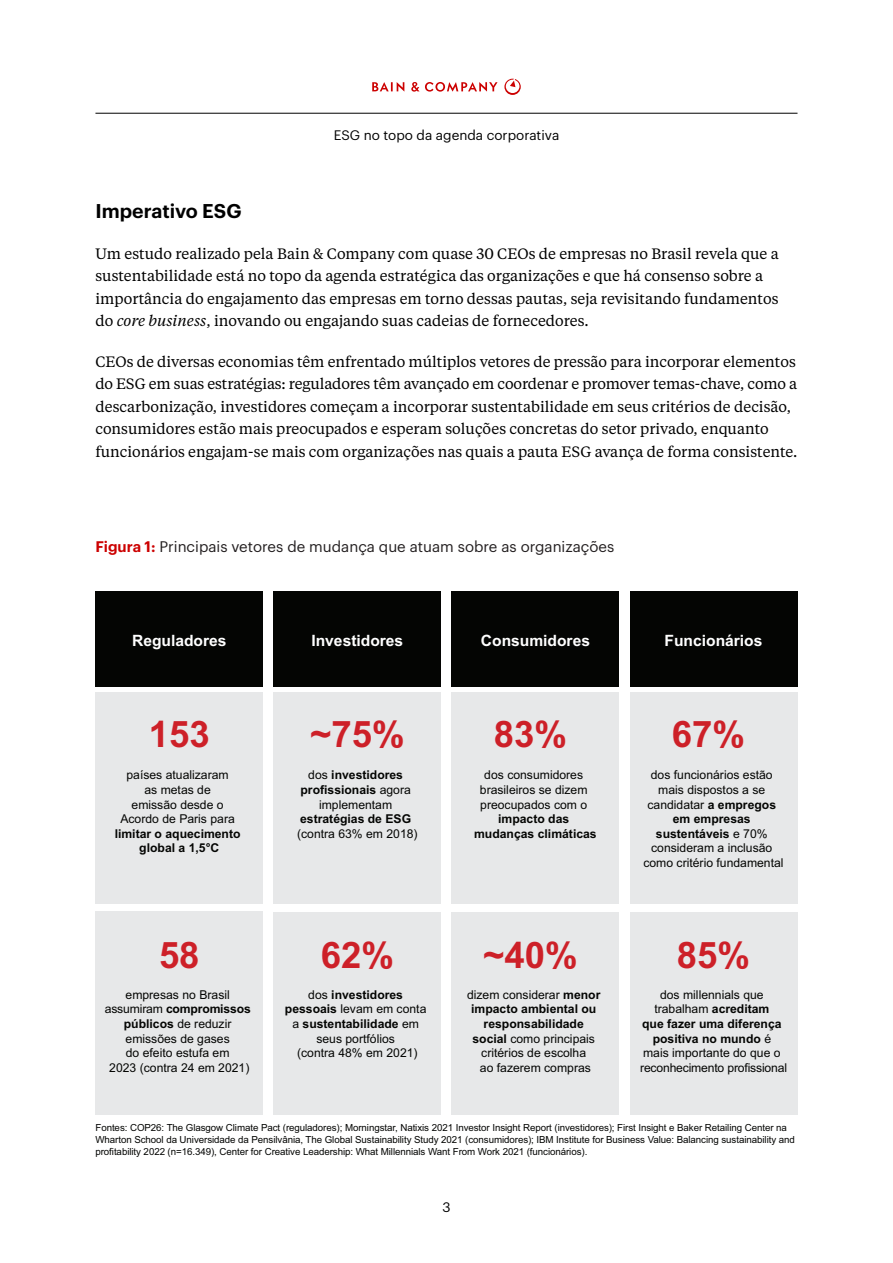
<style>
.page{position:relative;width:893px;height:1263px;background:#fff}
.page>*{position:absolute;margin:0;border:0;box-sizing:border-box;transform-origin:0 0}
.t1{font:700 36.6px "Arial";color:#cd2028}
.Subhead_1{font:600 19.5px "Graphik";color:#000}
.t2{font:700 15.6px "Arial";color:#fff}
.Body_Text{font:15px/22.5px "Tiempos Text";color:#000}
.Chart_tagline{font:15px "Graphik";color:#231f20}
.t3{font:13.5px "Graphik";color:#000}
.t4{font:12.15px/14.5px "Arial";color:#040503;text-align:center}
.t5{font:700 12.15px/14.5px "Arial";color:#040503;text-align:center}
.t6{font:9.75px/11.7px "Arial";letter-spacing:-.01em;color:#040503}
.s1{font-style:italic}
.s2{font-weight:600;color:#c00}
.s3{font-weight:700}
.s4{font-weight:400}
</style>
<div class="page">
<hr style="left:95px;top:113px;width:702px;height:1px;background:#000">
<svg style="left:372px;top:82px;width:32px;height:10px"></svg>
<svg style="left:411px;top:82px;width:8px;height:10px"></svg>
<svg style="left:425px;top:82px;width:73px;height:10px"></svg>
<svg style="left:504px;top:79px;width:17px;height:16px"></svg>
<div style="left:96px;top:591px;width:167px;height:96px;background:#040503"></div>
<div style="left:274px;top:591px;width:167px;height:96px;background:#040503"></div>
<div style="left:452px;top:591px;width:167px;height:96px;background:#040503"></div>
<div style="left:630px;top:591px;width:167px;height:96px;background:#040503"></div>
<div style="left:96px;top:693px;width:167px;height:211px;background:#e7e8e9"></div>
<div style="left:274px;top:692px;width:167px;height:212px;background:#e7e8e9"></div>
<div style="left:452px;top:693px;width:167px;height:211px;background:#e7e8e9"></div>
<div style="left:630px;top:693px;width:167px;height:211px;background:#e7e8e9"></div>
<div style="left:96px;top:912px;width:167px;height:203px;background:#e7e8e9"></div>
<div style="left:274px;top:912px;width:167px;height:203px;background:#e7e8e9"></div>
<div style="left:452px;top:912px;width:167px;height:203px;background:#e7e8e9"></div>
<div style="left:630px;top:912px;width:167px;height:203px;background:#e7e8e9"></div>
<p class="t3" style="left:334px;top:125px;width:227px">ESG no topo da agenda corporativa</p>
<p class="Subhead_1" style="left:95px;top:196px;width:148px">Imperativo ESG</p>
<p class="Body_Text" style="left:95px;top:242px;width:685px">Um estudo realizado pela Bain &amp; Company com quase 30 CEOs de empresas no Brasil revela que a sustentabilidade está no topo da agenda estratégica das organizações e que há consenso sobre a importância do engajamento das empresas em torno dessas pautas, seja revisitando fundamentos do <span class="s1">core business</span>, inovando ou engajando suas cadeias de fornecedores.</p>
<p class="Body_Text" style="left:95px;top:350px;width:703px">CEOs de diversas economias têm enfrentado múltiplos vetores de pressão para incorporar elementos do ESG em suas estratégias: reguladores têm avançado em coordenar e promover temas-chave, como a descarbonização, investidores começam a incorporar sustentabilidade em seus critérios de decisão, consumidores estão mais preocupados e esperam soluções concretas do setor privado, enquanto funcionários engajam-se mais com organizações nas quais a pauta ESG avança de forma consistente.</p>
<p class="Chart_tagline" style="left:95px;top:535px;width:520px"><span class="s2">Figura 1:</span> Principais vetores de mudança que atuam sobre as organizações</p>
<p class="t2" style="left:132px;top:629px;width:96px">Reguladores</p>
<p class="t2" style="left:311px;top:629px;width:93px">Investidores</p>
<p class="t2" style="left:481px;top:629px;width:111px">Consumidores</p>
<p class="t2" style="left:665px;top:629px;width:99px">Funcionários</p>
<p class="t1" style="left:149px;top:708px;width:62px">153</p>
<p class="t4" style="left:115px;top:768px;width:127px">países atualizaram<br>as metas de<br>emissão desde o<br>Acordo de Paris para <span class="s3">limitar o aquecimento global a 1,5°C</span></p>
<p class="t1" style="left:159px;top:929px;width:42px">58</p>
<p class="t4" style="left:105px;top:987px;width:148px">empresas no Brasil assumiram <span class="s3">compromissos públicos</span> de reduzir emissões de gases<br>do efeito estufa em<br>2023 (contra 24 em 2021)</p>
<p class="t1" style="left:310px;top:708px;width:96px">~75%</p>
<p class="t5" style="left:297px;top:768px;width:122px"><span class="s4">dos</span> investidores profissionais <span class="s4">agora implementam </span>estratégias de ESG <span class="s4">(contra 63% em 2018)</span></p>
<p class="t1" style="left:321px;top:929px;width:75px">62%</p>
<p class="t4" style="left:285px;top:987px;width:143px">dos <span class="s3">investidores pessoais</span> levam em conta a <span class="s3">sustentabilidade</span> em seus portfólios<br>(contra 48% em 2021)</p>
<p class="t1" style="left:494px;top:708px;width:75px">83%</p>
<p class="t4" style="left:474px;top:768px;width:124px">dos consumidores brasileiros se dizem preocupados com o <span class="s3">impacto das mudanças climáticas</span></p>
<p class="t1" style="left:483px;top:929px;width:96px">~40%</p>
<p class="t4" style="left:467px;top:987px;width:135px">dizem considerar <span class="s3">menor impacto ambiental ou responsabilidade social</span> como principais critérios de escolha<br>ao fazerem compras</p>
<p class="t1" style="left:672px;top:708px;width:75px">67%</p>
<p class="t4" style="left:643px;top:768px;width:142px">dos funcionários estão mais dispostos a se candidatar <span class="s3">a empregos em empresas sustentáveis</span> e 70% consideram a inclusão como critério fundamental</p>
<p class="t1" style="left:677px;top:929px;width:75px">85%</p>
<p class="t4" style="left:640px;top:987px;width:148px">dos millennials que trabalham <span class="s3">acreditam<br>que fazer uma diferença positiva no mundo</span> é mais importante do que o reconhecimento profissional</p>
<p class="t6" style="left:95px;top:1122px;width:701px">Fontes: COP26: The Glasgow Climate Pact (reguladores); Morningstar, Natixis 2021 Investor Insight Report (investidores); First Insight e Baker Retailing Center na<br>Wharton School da Universidade da Pensilvânia, The Global Sustainability Study 2021 (consumidores); IBM Institute for Business Value: Balancing sustainability and profitability 2022 (n=16.349), Center for Creative Leadership: What Millennials Want From Work 2021 (funcionários).</p>
<p class="t3" style="left:442px;top:1197px;width:10px">3</p>
</div>
